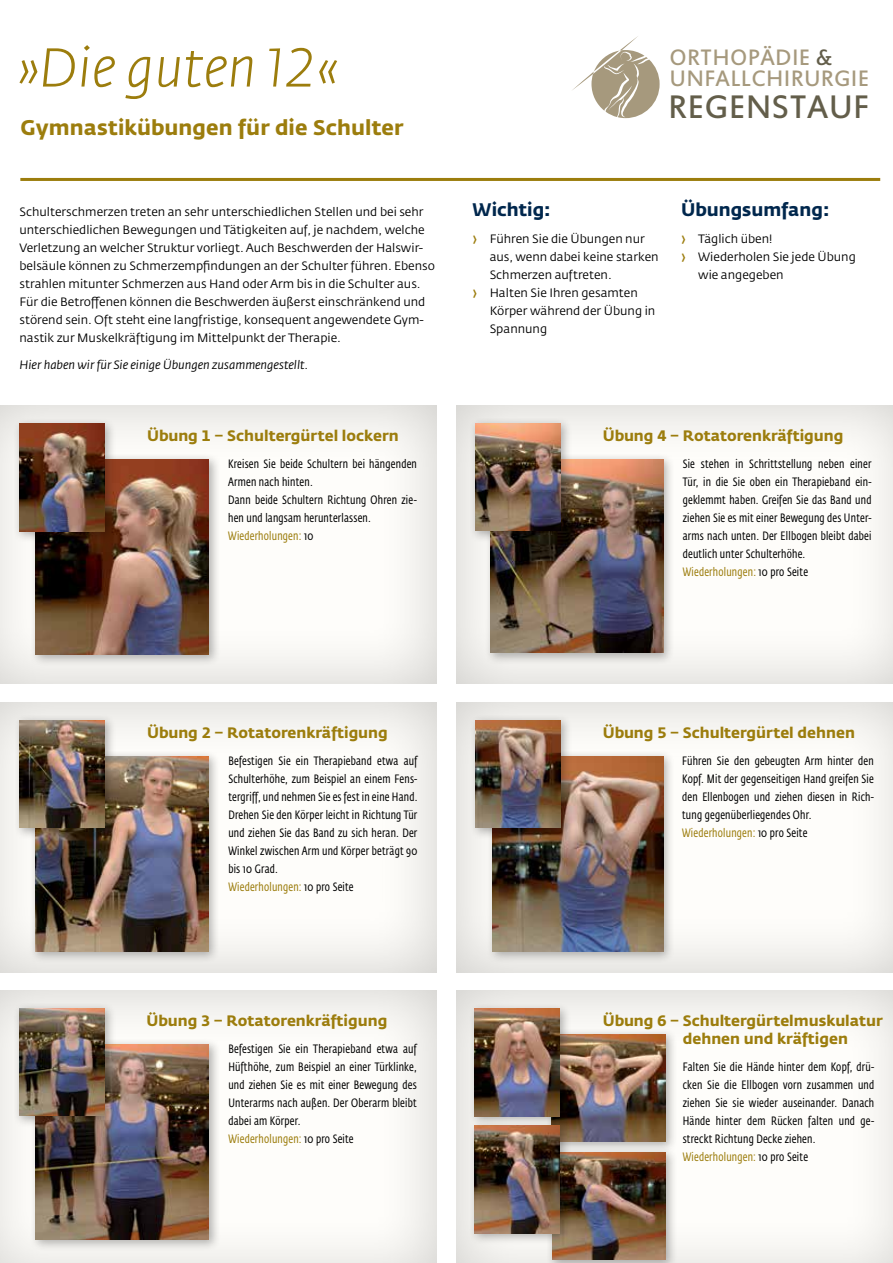
<style>
.page{position:relative;width:893px;height:1263px;background:#fff}
.page>*{position:absolute;margin:0;border:0;box-sizing:border-box;transform-origin:0 0}
.t1{font:italic 300 54px "Fedra Sans Std";color:#9c7d0d}
.t2{font:35.7px "Estrangelo Edessa";letter-spacing:.01em;color:#635e4a}
.t3{font:24.45px/21px "Estrangelo Edessa";letter-spacing:.01em;color:#a6997d}
.t4{font:700 21px "Fedra Sans Std";letter-spacing:.005em;color:#9c7d0d}
.t5{font:700 18px "Fedra Sans Std";color:#00274d}
.t6{font:700 15px/18px "Fedra Sans Std";color:#9c7d0d}
.t7{font:12px/18px "Fedra Sans Cond Std";letter-spacing:.02em;color:#000}
.t8{font:12px/18px "Fedra Sans Std";color:#000}
.t9{font:italic 12px "Fedra Sans Std";letter-spacing:-.005em;color:#000}
.s1{color:#635e4a}
.s2{font-size:19.5px;color:#9c7d0d}
.s3{color:#9c7d0d}
</style>
<div class="page">
<div style="left:0;top:405px;width:439px;height:280px;background:#000;opacity:.2"></div>
<div style="left:0;top:701px;width:439px;height:272px;background:#000;opacity:.2"></div>
<div style="left:0;top:989px;width:439px;height:274px;background:#000;opacity:.2"></div>
<div style="left:444px;top:404px;width:449px;height:281px;background:#000;opacity:.2"></div>
<div style="left:455px;top:701px;width:438px;height:272px;background:#000;opacity:.2"></div>
<div style="left:455px;top:989px;width:438px;height:274px;background:#000;opacity:.2"></div>
<svg style="left:572px;top:36px;width:88px;height:82px"></svg>
<hr style="left:20px;top:178px;width:860px;height:3px;background:#9c7d0d">
<div style="left:30px;top:453px;width:191px;height:213px;background:#000;opacity:.3"></div>
<img style="left:36px;top:459px;width:173px;height:195px">
<div style="left:13px;top:417px;width:103px;height:126px;background:#000;opacity:.3"></div>
<img style="left:19px;top:423px;width:85px;height:108px">
<div style="left:29px;top:750px;width:191px;height:213px;background:#000;opacity:.3"></div>
<img style="left:35px;top:756px;width:173px;height:195px">
<div style="left:14px;top:714px;width:103px;height:126px;background:#000;opacity:.3"></div>
<img style="left:20px;top:720px;width:85px;height:108px">
<div style="left:30px;top:1038px;width:191px;height:213px;background:#000;opacity:.3"></div>
<img style="left:36px;top:1044px;width:173px;height:195px">
<div style="left:13px;top:1002px;width:103px;height:126px;background:#000;opacity:.3"></div>
<img style="left:19px;top:1008px;width:85px;height:108px">
<div style="left:484px;top:453px;width:191px;height:212px;background:#000;opacity:.3"></div>
<img style="left:490px;top:459px;width:173px;height:194px">
<div style="left:469px;top:417px;width:103px;height:126px;background:#000;opacity:.3"></div>
<img style="left:475px;top:423px;width:85px;height:108px">
<div style="left:486px;top:750px;width:189px;height:213px;background:#000;opacity:.3"></div>
<img style="left:492px;top:756px;width:171px;height:195px">
<div style="left:470px;top:714px;width:103px;height:126px;background:#000;opacity:.3"></div>
<img style="left:476px;top:720px;width:85px;height:108px">
<div style="left:546px;top:1028px;width:131px;height:126px;background:#000;opacity:.3"></div>
<img style="left:572px;top:1034px;width:93px;height:108px">
<div style="left:546px;top:1146px;width:132px;height:117px;background:#000;opacity:.3"></div>
<img style="left:552px;top:1152px;width:113px;height:108px">
<div style="left:469px;top:1119px;width:103px;height:126px;background:#000;opacity:.3"></div>
<img style="left:475px;top:1128px;width:85px;height:105px">
<div style="left:469px;top:1002px;width:103px;height:126px;background:#000;opacity:.3"></div>
<img style="left:475px;top:1008px;width:85px;height:108px">
<h1 class="t1" style="left:16px;top:34px;width:323px">»Die guten 12«</h1>
<h3 class="t4" style="left:20px;top:115px;width:385px">Gymnastikübungen für die Schulter</h3>
<p class="t8" style="left:19px;top:203px;width:417px">Schulterschmerzen treten an sehr unterschiedlichen Stellen und bei sehr unterschiedlichen Bewegungen und Tätigkeiten auf, je nachdem, welche Verletzung an welcher Struktur vorliegt. Auch Beschwerden der Halswir&shy;belsäule können zu Schmerzempfindungen an der Schulter führen. Ebenso strahlen mitunter Schmerzen aus Hand oder Arm bis in die Schulter aus.<br>Für die Betroffenen können die Beschwerden äußerst einschränkend und störend sein. Oft steht eine langfristige, konsequent angewendete Gym&shy;nastik zur Muskelkräftigung im Mittelpunkt der Therapie.</p>
<p class="t9" style="left:19px;top:357px;width:290px">Hier haben wir für Sie einige Übungen zusammengestellt.</p>
<h3 class="t3" style="left:669px;top:49px;width:201px">ORTHOPÄDIE <span class="s1">&amp;<br></span>UNFALLCHIRURGIE</h3>
<h2 class="t2" style="left:668px;top:89px;width:203px">REGENSTAUF</h2>
<h3 class="t5" style="left:473px;top:198px;width:80px">Wichtig:</h3>
<p class="t8" style="left:473px;top:230px;width:174px"><span class="s2">›</span> Führen Sie die Übungen nur</p>
<p class="t8" style="left:490px;top:248px;width:170px">aus, wenn dabei keine starken</p>
<p class="t8" style="left:490px;top:266px;width:124px">Schmerzen auftreten.</p>
<p class="t8" style="left:473px;top:284px;width:167px"><span class="s2">›</span> Halten Sie Ihren gesamten</p>
<p class="t8" style="left:490px;top:302px;width:167px">Körper während der Übung in</p>
<p class="t8" style="left:490px;top:320px;width:59px">Spannung</p>
<h3 class="t5" style="left:681px;top:198px;width:150px">Übungsumfang:</h3>
<p class="t8" style="left:681px;top:230px;width:93px"><span class="s2">›</span> Täglich üben!</p>
<p class="t8" style="left:681px;top:248px;width:176px"><span class="s2">›</span> Wiederholen Sie jede Übung</p>
<p class="t8" style="left:698px;top:266px;width:87px">wie angegeben</p>
<p class="t6" style="left:147px;top:427px;width:253px">Übung 1 – Schultergürtel lockern</p>
<p class="t6" style="left:603px;top:427px;width:242px">Übung 4 – Rotatorenkräftigung</p>
<p class="t7" style="left:228px;top:455px;width:190px">Kreisen Sie beide Schultern bei hängenden<br>Armen nach hinten.<br>Dann beide Schultern Richtung Ohren zie&shy;hen und langsam herunterlassen.<br><span class="s3">Wiederholungen:</span> 10</p>
<p class="t7" style="left:683px;top:455px;width:190px">Sie stehen in Schrittstellung neben einer Tür, in die Sie oben ein Therapieband ein&shy;geklemmt haben. Greifen Sie das Band und ziehen Sie es mit einer Bewegung des Unter&shy;arms nach unten. Der Ellbogen bleibt dabei deutlich unter Schulterhöhe.<br><span class="s3">Wiederholungen:</span> 10 pro Seite</p>
<p class="t6" style="left:147px;top:724px;width:242px">Übung 2 – Rotatorenkräftigung</p>
<p class="t7" style="left:228px;top:752px;width:191px">Befestigen Sie ein Therapieband etwa auf Schulterhöhe, zum Beispiel an einem Fens&shy;tergriff, und nehmen Sie es fest in eine Hand.<br>Drehen Sie den Körper leicht in Richtung Tür und ziehen Sie das Band zu sich heran. Der Winkel zwischen Arm und Körper beträgt 90 bis 10 Grad.<br><span class="s3">Wiederholungen:</span> 10 pro Seite</p>
<p class="t6" style="left:146px;top:1012px;width:242px">Übung 3 – Rotatorenkräftigung</p>
<p class="t7" style="left:228px;top:1040px;width:190px">Befestigen Sie ein Therapieband etwa auf Hüfthöhe, zum Beispiel an einer Türklinke, und ziehen Sie es mit einer Bewegung des Unterarms nach außen. Der Oberarm bleibt dabei am Körper.<br><span class="s3">Wiederholungen:</span> 10 pro Seite</p>
<p class="t6" style="left:603px;top:724px;width:254px">Übung 5 – Schultergürtel dehnen</p>
<p class="t7" style="left:682px;top:752px;width:193px">Führen Sie den gebeugten Arm hinter den Kopf. Mit der gegenseitigen Hand greifen Sie den Ellenbogen und ziehen diesen in Rich&shy;tung gegenüberliegendes Ohr.<br><span class="s3">Wiederholungen:</span> 10 pro Seite</p>
<p class="t6" style="left:683px;top:1012px;width:201px;text-indent:-80px">Übung 6 – Schultergürtelmuskulatur dehnen und kräftigen</p>
<p class="t7" style="left:683px;top:1058px;width:193px">Falten Sie die Hände hinter dem Kopf, drü&shy;cken Sie die Ellbogen vorn zusammen und ziehen Sie sie wieder auseinander. Danach Hände hinter dem Rücken falten und ge&shy;streckt Richtung Decke ziehen.<br><span class="s3">Wiederholungen:</span> 10 pro Seite</p>
</div>
